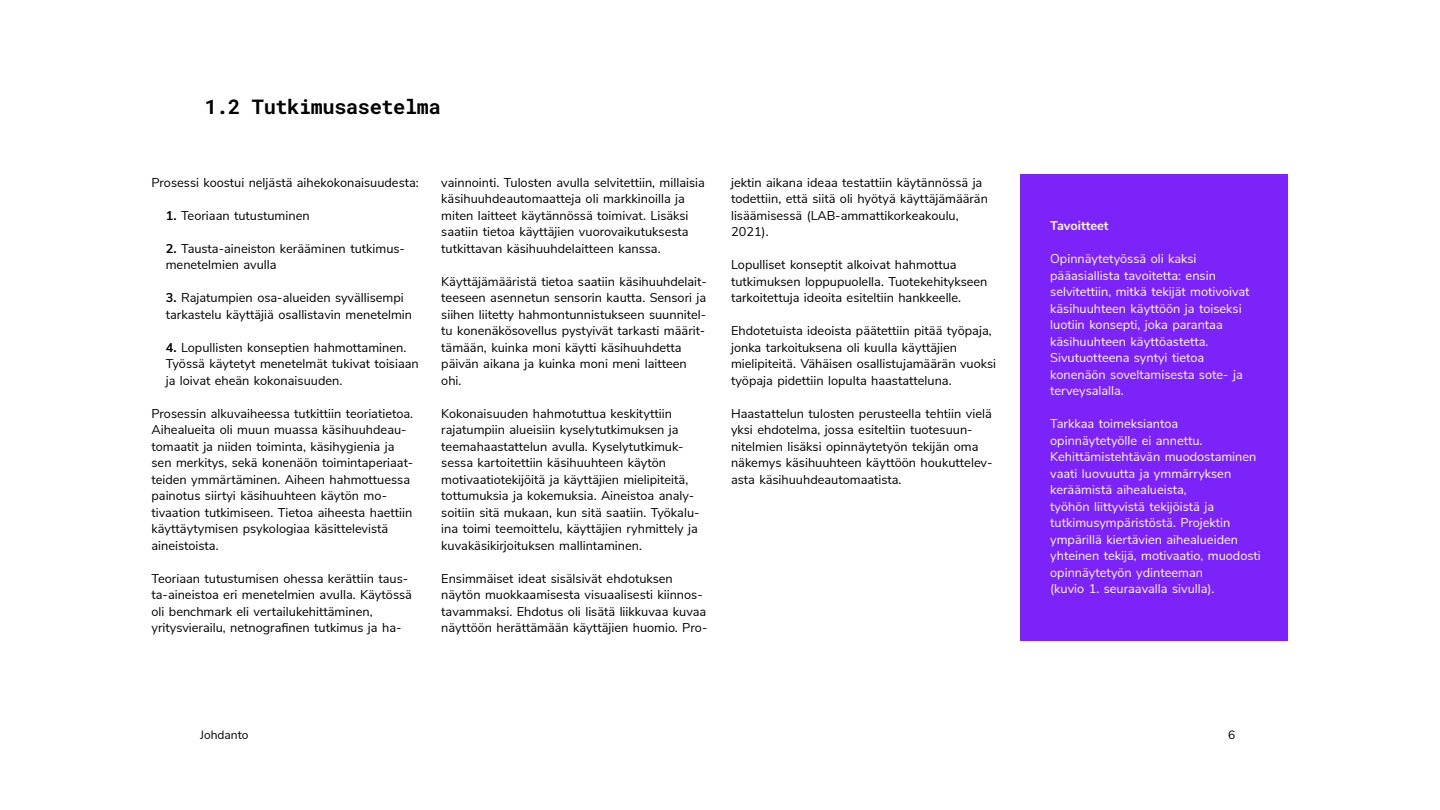
<style>
.page{position:relative;width:1440px;height:810px;background:#fff}
.page>*{position:absolute;margin:0;border:0;box-sizing:border-box;transform-origin:0 0}
.t1{font:20.25px "Roboto Mono";letter-spacing:-.02em;color:#000}
.t2{font:12.75px/16.5px "Nunito Sans";color:#000}
.t3{font:12.75px/16.5px "Nunito Sans";color:#fff}
.t4{font:700 12.75px "Nunito Sans";color:#fff}
.t5{font:12px "Nunito Sans";color:#000}
.s1{font-weight:700}
</style>
<div class="page">
<div style="left:1021px;top:174px;width:267px;height:466px;background:#7c23f9"></div>
<h1 class="t1" style="left:205px;top:93px;width:238px">1.2 Tutkimusasetelma</h1>
<p class="t2" style="left:152px;top:173px;width:269px">Prosessi koostui neljästä aihekokonaisuudesta:</p>
<p class="t2" style="left:166px;top:206px;width:145px"><span class="s1">1.</span> Teoriaan tutustuminen</p>
<p class="t2" style="left:166px;top:239px;width:241px"><span class="s1">2.</span> Tausta-aineiston kerääminen tutkimus&shy;menetelmien avulla</p>
<p class="t2" style="left:166px;top:289px;width:248px"><span class="s1">3.</span> Rajatumpien osa-alueiden syvällisempi tarkastelu käyttäjiä osallistavin menetelmin</p>
<p class="t2" style="left:166px;top:338px;width:255px"><span class="s1">4.</span> Lopullisten konseptien hahmottaminen.<br>Työssä käytetyt menetelmät tukivat toisiaan ja loivat eheän kokonaisuuden.</p>
<p class="t2" style="left:152px;top:404px;width:263px">Prosessin alkuvaiheessa tutkittiin teoriatietoa.<br>Aihealueita oli muun muassa käsihuuhdeau&shy;tomaatit ja niiden toiminta, käsihygienia ja sen merkitys, sekä konenäön toimintaperiaat&shy;teiden ymmärtäminen. Aiheen hahmottuessa painotus siirtyi käsihuuhteen käytön mo&shy;tivaation tutkimiseen. Tietoa aiheesta haettiin käyttäytymisen psykologiaa käsittelevistä aineistoista.</p>
<p class="t2" style="left:152px;top:569px;width:262px">Teoriaan tutustumisen ohessa kerättiin taus&shy;ta-aineistoa eri menetelmien avulla. Käytössä oli benchmark eli vertailukehittäminen, yritysvierailu, netnografinen tutkimus ja ha-</p>
<p class="t2" style="left:441px;top:173px;width:265px">vainnointi. Tulosten avulla selvitettiin, millaisia käsihuuhdeautomaatteja oli markkinoilla ja miten laitteet käytännössä toimivat. Lisäksi saatiin tietoa käyttäjien vuorovaikutuksesta tutkittavan käsihuuhdelaitteen kanssa.</p>
<p class="t2" style="left:441px;top:272px;width:267px">Käyttäjämääristä tietoa saatiin käsihuuhdelait&shy;teeseen asennetun sensorin kautta. Sensori ja siihen liitetty hahmontunnistukseen suunnitel&shy;tu konenäkösovellus pystyivät tarkasti määrit&shy;tämään, kuinka moni käytti käsihuuhdetta päivän aikana ja kuinka moni meni laitteen ohi.</p>
<p class="t2" style="left:441px;top:404px;width:260px">Kokonaisuuden hahmotuttua keskityttiin rajatumpiin alueisiin kyselytutkimuksen ja teemahaastattelun avulla. Kyselytutkimuk&shy;sessa kartoitettiin käsihuuhteen käytön motivaatiotekijöitä ja käyttäjien mielipiteitä, tottumuksia ja kokemuksia. Aineistoa analy&shy;soitiin sitä mukaan, kun sitä saatiin. Työkalu&shy;ina toimi teemoittelu, käyttäjien ryhmittely ja kuvakäsikirjoituksen mallintaminen.</p>
<p class="t2" style="left:441px;top:569px;width:268px">Ensimmäiset ideat sisälsivät ehdotuksen näytön muokkaamisesta visuaalisesti kiinnos&shy;tavammaksi. Ehdotus oli lisätä liikkuvaa kuvaa näyttöön herättämään käyttäjien huomio. Pro-</p>
<p class="t2" style="left:731px;top:173px;width:258px">jektin aikana ideaa testattiin käytännössä ja todettiin, että siitä oli hyötyä käyttäjämäärän lisäämisessä (LAB-ammattikorkeakoulu, 2021).</p>
<p class="t2" style="left:731px;top:256px;width:258px">Lopulliset konseptit alkoivat hahmottua tutkimuksen loppupuolella. Tuotekehitykseen tarkoitettuja ideoita esiteltiin hankkeelle.</p>
<p class="t2" style="left:731px;top:322px;width:267px">Ehdotetuista ideoista päätettiin pitää työpaja, jonka tarkoituksena oli kuulla käyttäjien mielipiteitä. Vähäisen osallistujamäärän vuoksi työpaja pidettiin lopulta haastatteluna.</p>
<p class="t2" style="left:731px;top:404px;width:263px">Haastattelun tulosten perusteella tehtiin vielä yksi ehdotelma, jossa esiteltiin tuotesuun&shy;nitelmien lisäksi opinnäytetyön tekijän oma näkemys käsihuuhteen käyttöön houkuttelev&shy;asta käsihuuhdeautomaatista.</p>
<p class="t4" style="left:1050px;top:217px;width:60px">Tavoitteet</p>
<p class="t3" style="left:1050px;top:250px;width:201px">Opinnäytetyössä oli kaksi pääasiallista tavoitetta: ensin selvitettiin, mitkä tekijät motivoivat käsihuuhteen käyttöön ja toiseksi luotiin konsepti, joka parantaa käsihuuhteen käyttöastetta.<br>Sivutuotteena syntyi tietoa konenäön soveltamisesta sote- ja terveysalalla.</p>
<p class="t3" style="left:1050px;top:415px;width:212px">Tarkkaa toimeksiantoa opinnäytetyölle ei annettu.<br>Kehittämistehtävän muodostaminen vaati luovuutta ja ymmärryksen keräämistä aihealueista,<br>työhön liittyvistä tekijöistä ja tutkimusympäristöstä. Projektin ympärillä kiertävien aihealueiden yhteinen tekijä, motivaatio, muodosti opinnäytetyön ydinteeman<br>(kuvio 1. seuraavalla sivulla).</p>
<p class="t5" style="left:200px;top:726px;width:50px">Johdanto</p>
<p class="t5" style="left:1228px;top:726px;width:9px">6</p>
</div>
